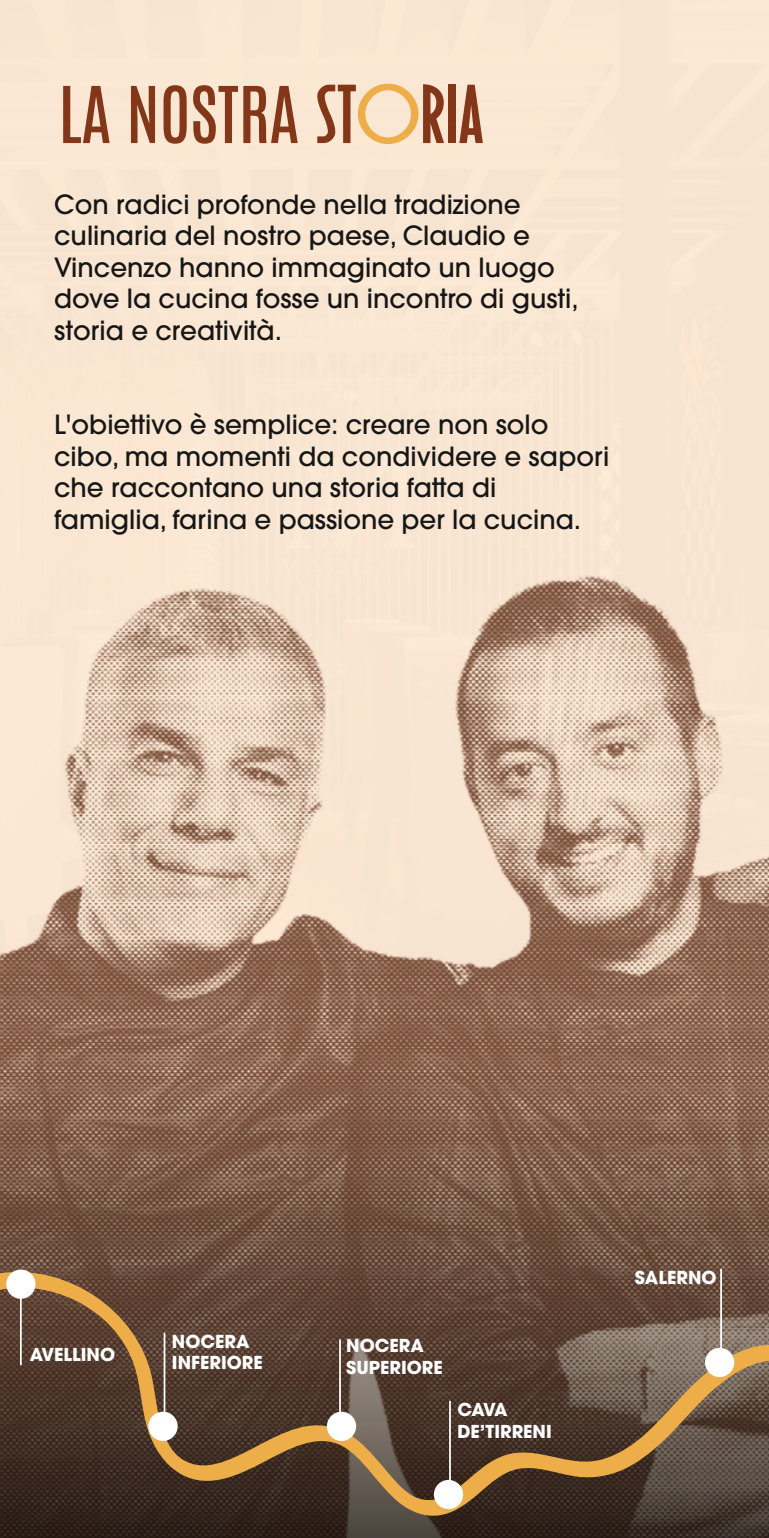
<style>
.page{position:relative;width:769px;height:1538px;background:#feebd7}
.page>*{position:absolute;margin:0;border:0;box-sizing:border-box;transform-origin:0 0}
.t1{font:500 66.5px "Antonio";color:rgb(127 47 17/.96)}
.t2{font:500 26.25px/31.5px "Avant Garde";color:#151616}
.t3{font:700 17.68px/21.3px "Avant Garde";color:#fff}
.s1{font-family:"Toasted Vein BTN Bold";font-weight:400;font-size:83.48px}
.s2{font-family:"Toasted Vein BTN Bold";font-weight:400;font-size:83.48px;color:#edae49}
</style>
<div class="page">
<img style="left:0;top:575px;width:769px;height:497px">
<svg style="left:0;top:1072px;width:769px;height:466px;background:#775847"></svg>
<svg style="left:0;top:1264px;width:769px;height:253px;background:#604836"></svg>
<div style="left:148px;top:1412px;width:30px;height:29px;background:#fff;border-radius:50%"></div>
<hr style="left:164px;top:1333px;width:1px;height:84px;background:#fff">
<div style="left:327px;top:1412px;width:29px;height:29px;background:#fff;border-radius:50%"></div>
<hr style="left:339px;top:1339px;width:2px;height:85px;background:#fff">
<div style="left:434px;top:1480px;width:29px;height:29px;background:#fff;border-radius:50%"></div>
<hr style="left:449px;top:1401px;width:2px;height:84px;background:#fff">
<div style="left:705px;top:1348px;width:29px;height:29px;background:#fff;border-radius:50%"></div>
<hr style="left:720px;top:1269px;width:2px;height:84px;background:#fff">
<div style="left:6px;top:1269px;width:29px;height:30px;background:#fff;border-radius:50%"></div>
<hr style="left:20px;top:1281px;width:2px;height:84px;background:#fff">
<h1 class="t1" style="left:59px;top:67px;width:426px">LA NOSTRA <span class="s1">ST</span><span class="s2">O</span><span class="s1">RIA</span></h1>
<p class="t2" style="left:54px;top:188px;width:526px">Con radici profonde nella tradizione culinaria del nostro paese, Claudio e Vincenzo hanno immaginato un luogo dove la cucina fosse un incontro di gusti, storia e creatività.</p>
<p class="t2" style="left:54px;top:409px;width:557px">L'obiettivo è semplice: creare non solo cibo, ma momenti da condividere e sapori che raccontano una storia fatta di famiglia, farina e passione per la cucina.</p>
<p class="t3" style="left:30px;top:1343px;width:87px">AVELLINO</p>
<p class="t3" style="left:172px;top:1331px;width:92px">NOCERA<br>INFERIORE</p>
<p class="t3" style="left:346px;top:1335px;width:98px">NOCERA<br>SUPERIORE</p>
<p class="t3" style="left:457px;top:1399px;width:96px">CAVA<br>DE’TIRRENI</p>
<p class="t3" style="left:635px;top:1267px;width:83px">SALERNO</p>
</div>
